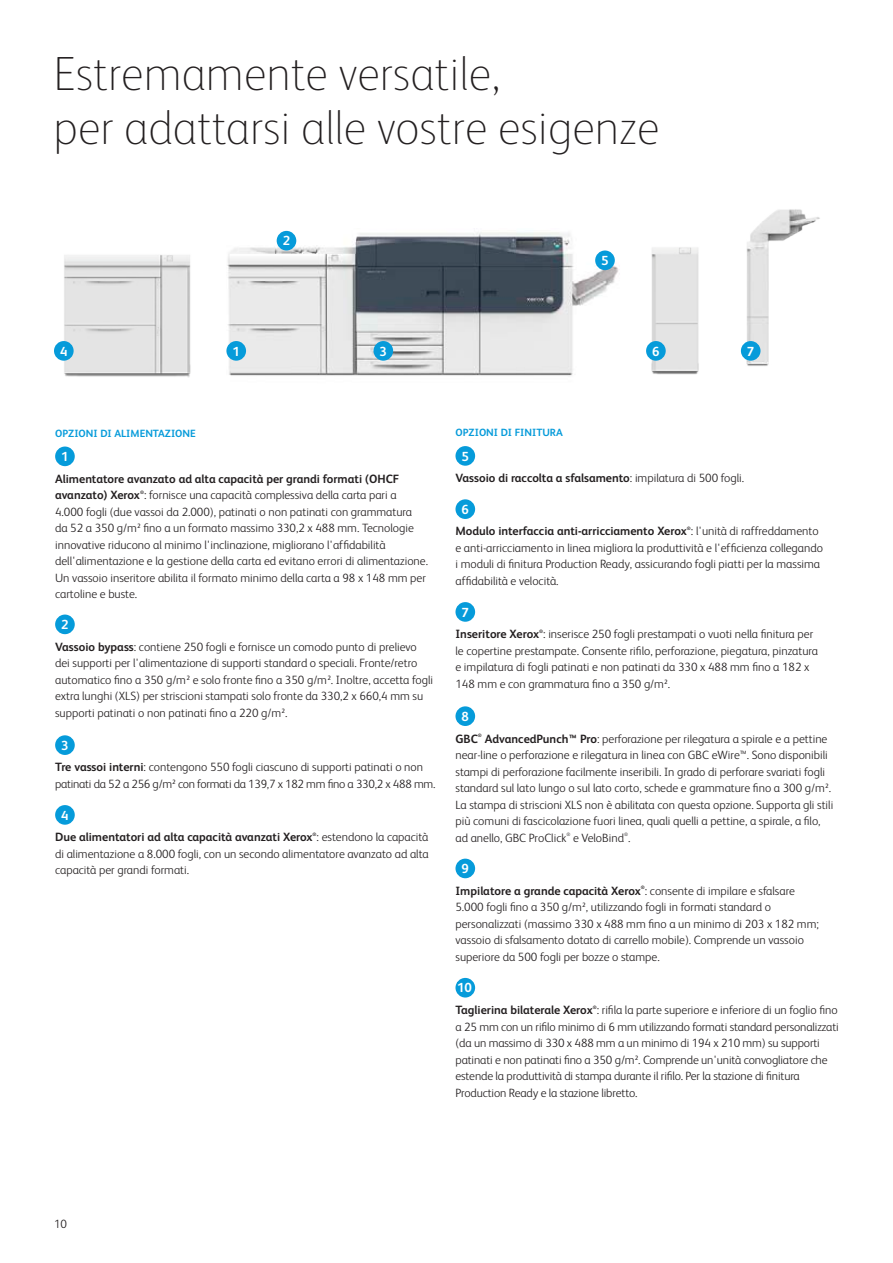
<style>
.page{position:relative;width:893px;height:1263px;background:#fff}
.page>*{position:absolute;margin:0;border:0;box-sizing:border-box;transform-origin:0 0}
.t1{font:100 48px/54px "Xerox Sans";color:#231f20}
.t2{font:700 13.2px "Xerox Sans";color:#fff}
.t3{font:300 12px/16.5px "Xerox Sans";color:#231f20}
.t4{font:700 12px/16.5px "Xerox Sans";color:#231f20}
.t5{font:700 10.5px "Xerox Sans";color:#069bda}
.t6{font:700 4.8px "Xerox Sans";color:#231f20}
.t7{font:300 4.8px "Xerox Sans";color:#231f20}
.s1{font-weight:300}
.s2{font-weight:700}
</style>
<div class="page">
<img style="left:651px;top:247px;width:48px;height:128px">
<img style="left:746px;top:209px;width:74px;height:157px">
<div style="left:55px;top:446px;width:20px;height:20px;background:#069bda;border-radius:50%"></div>
<div style="left:55px;top:614px;width:20px;height:20px;background:#069bda;border-radius:50%"></div>
<div style="left:55px;top:735px;width:20px;height:20px;background:#069bda;border-radius:50%"></div>
<div style="left:55px;top:805px;width:20px;height:20px;background:#069bda;border-radius:50%"></div>
<div style="left:455px;top:446px;width:20px;height:20px;background:#069bda;border-radius:50%"></div>
<div style="left:455px;top:499px;width:20px;height:20px;background:#069bda;border-radius:50%"></div>
<div style="left:455px;top:602px;width:20px;height:20px;background:#069bda;border-radius:50%"></div>
<div style="left:455px;top:706px;width:20px;height:20px;background:#069bda;border-radius:50%"></div>
<div style="left:455px;top:859px;width:20px;height:19px;background:#069bda;border-radius:50%"></div>
<div style="left:455px;top:978px;width:20px;height:19px;background:#069bda;border-radius:50%"></div>
<img style="left:227px;top:230px;width:392px;height:146px">
<img style="left:58px;top:255px;width:133px;height:123px">
<div style="left:373px;top:341px;width:20px;height:20px;background:#069bda;border-radius:50%"></div>
<div style="left:646px;top:341px;width:20px;height:20px;background:#069bda;border-radius:50%"></div>
<div style="left:595px;top:250px;width:20px;height:20px;background:#069bda;border-radius:50%"></div>
<div style="left:741px;top:341px;width:19px;height:20px;background:#069bda;border-radius:50%"></div>
<div style="left:277px;top:231px;width:19px;height:19px;background:#069bda;border-radius:50%"></div>
<div style="left:226px;top:341px;width:20px;height:20px;background:#069bda;border-radius:50%"></div>
<div style="left:54px;top:341px;width:20px;height:20px;background:#069bda;border-radius:50%"></div>
<h1 class="t1" style="left:54px;top:44px;width:607px">Estremamente versatile,<br>per adattarsi alle vostre esigenze</h1>
<p class="t2" style="left:60px;top:342px;width:9px">4</p>
<p class="t2" style="left:232px;top:342px;width:9px">1</p>
<p class="t2" style="left:283px;top:232px;width:9px">2</p>
<p class="t2" style="left:601px;top:251px;width:9px">5</p>
<p class="t2" style="left:380px;top:342px;width:9px">3</p>
<p class="t2" style="left:652px;top:342px;width:9px">6</p>
<p class="t2" style="left:747px;top:342px;width:9px">7</p>
<p class="t5" style="left:55px;top:426px;width:142px">OPZIONI DI ALIMENTAZIONE</p>
<p class="t2" style="left:61px;top:447px;width:9px">1</p>
<p class="t4" style="left:55px;top:470px;width:346px">Alimentatore avanzato ad alta capacità per grandi formati (OHCF avanzato) Xerox <span class="s1">: fornisce una capacità complessiva della carta pari a</span></p>
<p class="t6" style="left:140px;top:489px;width:5px">®</p>
<p class="t3" style="left:55px;top:503px;width:374px">4.000 fogli (due vassoi da 2.000), patinati o non patinati con grammatura<br>da 52 a 350 g/m² fino a un formato massimo 330,2 x 488 mm. Tecnologie innovative riducono al minimo l'inclinazione, migliorano l'affidabilità dell'alimentazione e la gestione della carta ed evitano errori di alimentazione.<br>Un vassoio inseritore abilita il formato minimo della carta a 98 x 148 mm per cartoline e buste.</p>
<p class="t2" style="left:61px;top:615px;width:9px">2</p>
<p class="t3" style="left:55px;top:638px;width:379px"><span class="s2">Vassoio bypass</span>: contiene 250 fogli e fornisce un comodo punto di prelievo dei supporti per l'alimentazione di supporti standard o speciali. Fronte/retro automatico fino a 350 g/m² e solo fronte fino a 350 g/m². Inoltre, accetta fogli extra lunghi (XLS) per striscioni stampati solo fronte da 330,2 x 660,4 mm su supporti patinati o non patinati fino a 220 g/m².</p>
<p class="t2" style="left:61px;top:736px;width:9px">3</p>
<p class="t3" style="left:55px;top:758px;width:382px"><span class="s2">Tre vassoi interni</span>: contengono 550 fogli ciascuno di supporti patinati o non patinati da 52 a 256 g/m² con formati da 139,7 x 182 mm fino a 330,2 x 488 mm.</p>
<p class="t2" style="left:61px;top:806px;width:9px">4</p>
<p class="t4" style="left:55px;top:828px;width:375px">Due alimentatori ad alta capacità avanzati Xerox <span class="s1">: estendono la capacità</span></p>
<p class="t6" style="left:313px;top:831px;width:5px">®</p>
<p class="t3" style="left:55px;top:845px;width:375px">di alimentazione a 8.000 fogli, con un secondo alimentatore avanzato ad alta capacità per grandi formati.</p>
<p class="t5" style="left:455px;top:425px;width:109px">OPZIONI DI FINITURA</p>
<p class="t2" style="left:461px;top:447px;width:9px">5</p>
<p class="t4" style="left:455px;top:469px;width:290px">Vassoio di raccolta a sfalsamento<span class="s1">: impilatura di 500 fogli.</span></p>
<p class="t2" style="left:461px;top:500px;width:9px">6</p>
<p class="t4" style="left:455px;top:523px;width:365px">Modulo interfaccia anti-arricciamento Xerox <span class="s1">: l'unità di raffreddamento</span></p>
<p class="t6" style="left:687px;top:525px;width:5px">®</p>
<p class="t3" style="left:455px;top:539px;width:369px">e anti-arricciamento in linea migliora la produttività e l'efficienza collegando i moduli di finitura Production Ready, assicurando fogli piatti per la massima affidabilità e velocità.</p>
<p class="t2" style="left:461px;top:603px;width:9px">7</p>
<p class="t3" style="left:455px;top:625px;width:359px"><span class="s2">Inseritore Xerox</span> : inserisce 250 fogli prestampati o vuoti nella finitura per</p>
<p class="t6" style="left:539px;top:628px;width:5px">®</p>
<p class="t3" style="left:455px;top:642px;width:364px">le copertine prestampate. Consente rifilo, perforazione, piegatura, pinzatura e impilatura di fogli patinati e non patinati da 330 x 488 mm fino a 182 x<br>148 mm e con grammatura fino a 350 g/m².</p>
<p class="t2" style="left:461px;top:707px;width:9px">8</p>
<p class="t4" style="left:455px;top:730px;width:24px">GBC</p>
<p class="t6" style="left:478px;top:732px;width:5px">®</p>
<p class="t3" style="left:455px;top:729px;width:379px;text-indent:29px"><span class="s2">AdvancedPunch™ Pro</span>: perforazione per rilegatura a spirale e a pettine near-line o perforazione e rilegatura in linea con GBC eWire™. Sono disponibili stampi di perforazione facilmente inseribili. In grado di perforare svariati fogli standard sul lato lungo o sul lato corto, schede e grammature fino a 300 g/m².<br>La stampa di striscioni XLS non è abilitata con questa opzione. Supporta gli stili più comuni di fascicolazione fuori linea, quali quelli a pettine, a spirale, a filo, ad anello, GBC ProClick</p>
<p class="t7" style="left:566px;top:831px;width:5px">®</p>
<p class="t3" style="left:573px;top:828px;width:59px">e VeloBind .</p>
<p class="t7" style="left:624px;top:831px;width:5px">®</p>
<p class="t2" style="left:461px;top:859px;width:9px">9</p>
<p class="t4" style="left:455px;top:882px;width:341px">Impilatore a grande capacità Xerox <span class="s1">: consente di impilare e sfalsare</span></p>
<p class="t6" style="left:641px;top:884px;width:5px">®</p>
<p class="t3" style="left:455px;top:898px;width:365px">5.000 fogli fino a 350 g/m², utilizzando fogli in formati standard o personalizzati (massimo 330 x 488 mm fino a un minimo di 203 x 182 mm; vassoio di sfalsamento dotato di carrello mobile). Comprende un vassoio superiore da 500 fogli per bozze o stampe.</p>
<p class="t2" style="left:457px;top:979px;width:16px">10</p>
<p class="t3" style="left:455px;top:1001px;width:384px"><span class="s2">Taglierina bilaterale Xerox</span> : rifila la parte superiore e inferiore di un foglio fino</p>
<p class="t6" style="left:593px;top:1004px;width:5px">®</p>
<p class="t3" style="left:455px;top:1017px;width:385px">a 25 mm con un rifilo minimo di 6 mm utilizzando formati standard personalizzati (da un massimo di 330 x 488 mm a un minimo di 194 x 210 mm) su supporti patinati e non patinati fino a 350 g/m². Comprende un'unità convogliatore che estende la produttività di stampa durante il rifilo. Per la stazione di finitura Production Ready e la stazione libretto.</p>
<p class="t3" style="left:54px;top:1215px;width:14px">10</p>
</div>
